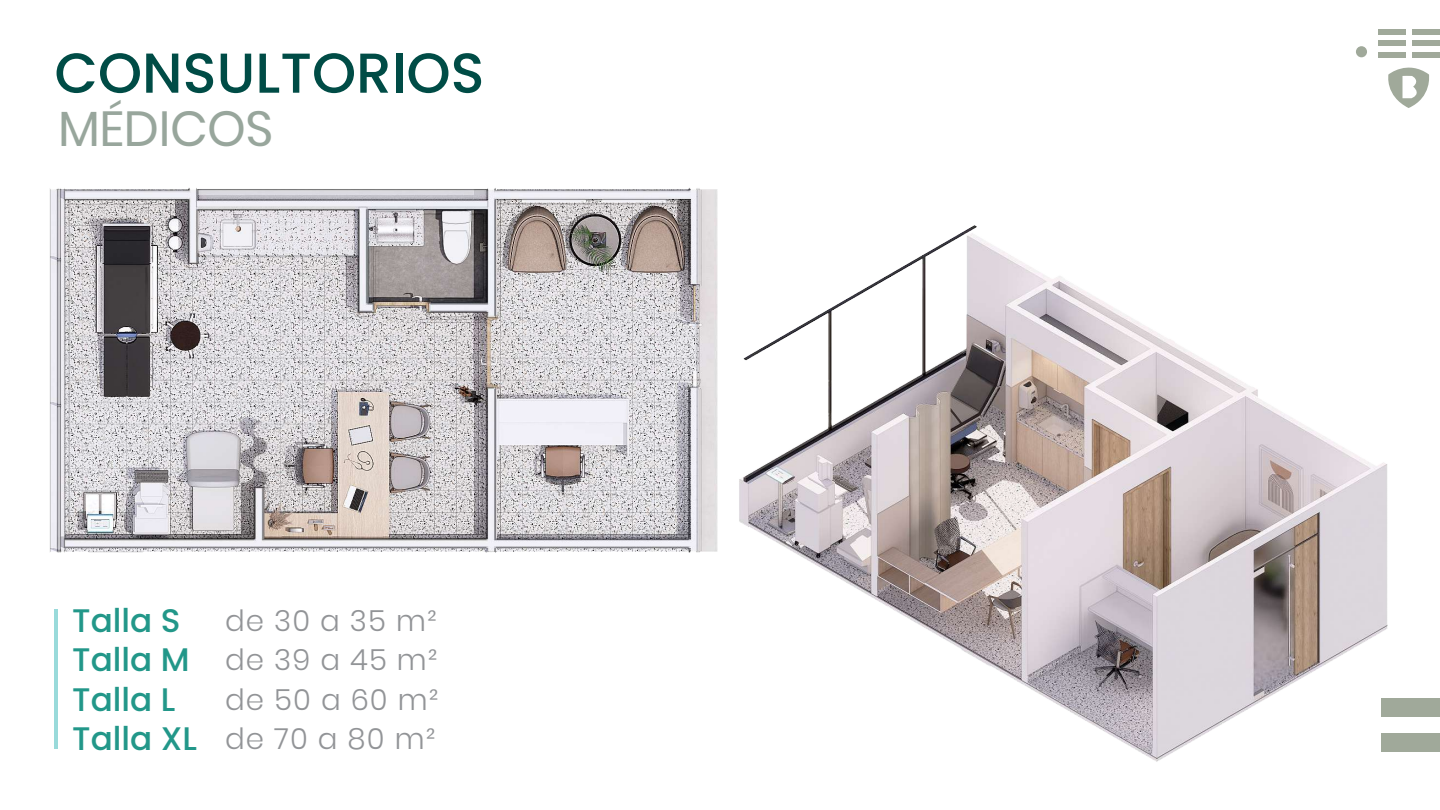
<style>
.page{position:relative;width:1440px;height:810px;background:#fff}
.page>*{position:absolute;margin:0;border:0;box-sizing:border-box;transform-origin:0 0}
.t1{font:500 56.25px "Poppins";color:#004c46}
.t2{font:49.2px "Poppins";letter-spacing:-.01em;color:#98a69c}
.t3{font:500 32.62px/39.2px "Poppins";color:#229789}
.t4{font:300 29.25px/39.2px "Poppins";letter-spacing:.04em;color:#929497;text-align:justify}
</style>
<div class="page">
<div style="left:1356px;top:46px;width:11px;height:11px;background:#a0a99a;border-radius:50%"></div>
<div style="left:1378px;top:29px;width:28px;height:6px;background:#a0a99a"></div>
<div style="left:1378px;top:41px;width:28px;height:5px;background:#a0a99a"></div>
<div style="left:1378px;top:52px;width:28px;height:5px;background:#a0a99a"></div>
<div style="left:1412px;top:29px;width:27px;height:6px;background:#a0a99a"></div>
<div style="left:1412px;top:41px;width:27px;height:5px;background:#a0a99a"></div>
<div style="left:1412px;top:52px;width:27px;height:5px;background:#a0a99a"></div>
<svg style="left:1388px;top:67px;width:41px;height:41px"></svg>
<div style="left:1381px;top:698px;width:59px;height:19px;background:#a0a99a"></div>
<div style="left:1381px;top:733px;width:59px;height:19px;background:#a0a99a"></div>
<hr style="left:54px;top:610px;width:3px;height:139px;background:#99dada">
<img style="left:739px;top:225px;width:649px;height:537px">
<img style="left:49px;top:188px;width:669px;height:365px">
<h1 class="t1" style="left:54px;top:40px;width:432px">CONSULTORIOS</h1>
<h2 class="t2" style="left:58px;top:100px;width:217px">MÉDICOS</h2>
<p class="t3" style="left:72px;top:601px;width:126px">Talla S<br>Talla M<br>Talla L<br>Talla XL</p>
<p class="t4" style="left:225px;top:602px;width:215px">de 30 a 35 m² de 39 a 45 m² de 50 a 60 m² de 70 a 80 m²</p>
</div>
